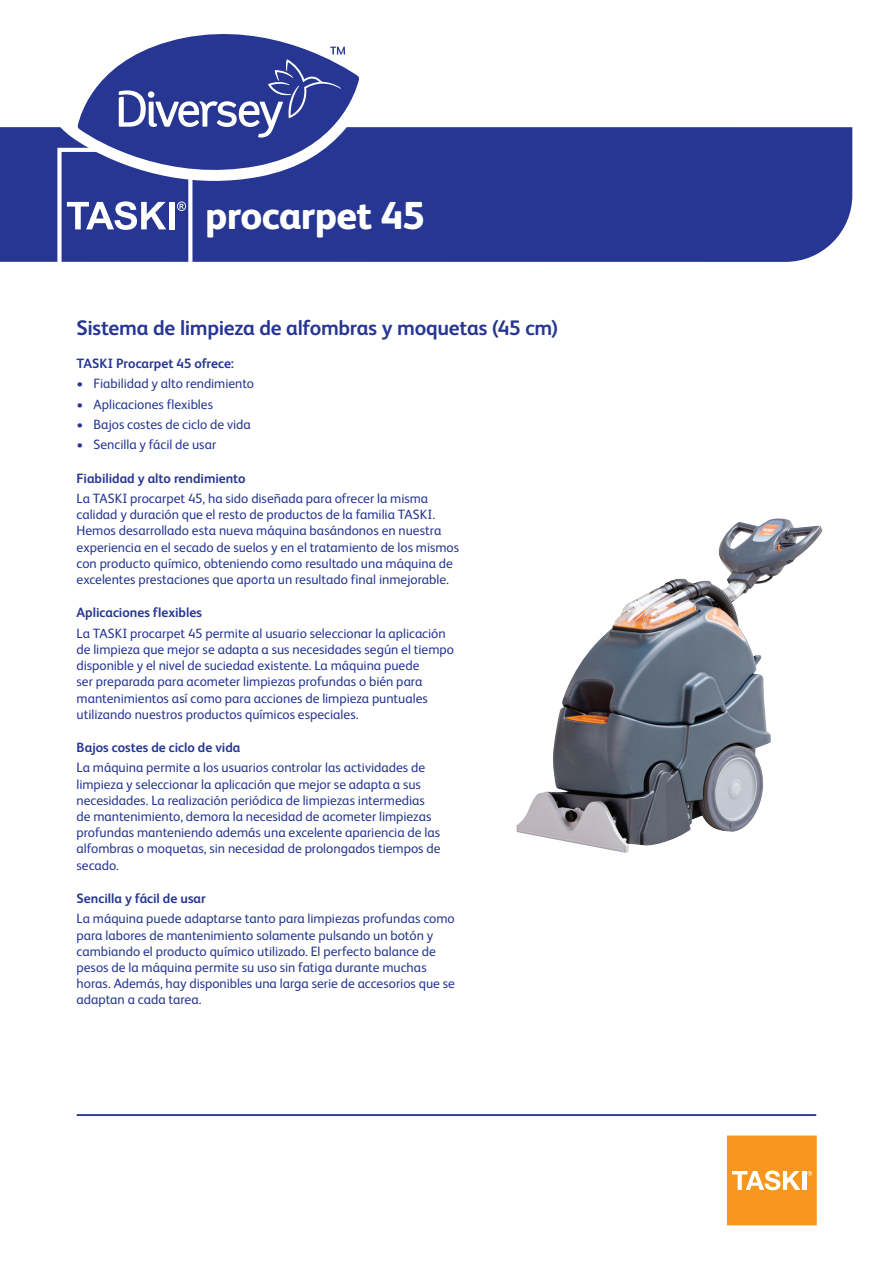
<style>
.page{position:relative;width:893px;height:1263px;background:#fff}
.page>*{position:absolute;margin:0;border:0;box-sizing:border-box;transform-origin:0 0}
.t1{font:800 39px "FS Albert Pro";letter-spacing:-.015em;color:#fff}
.Product_Description{font:700 21px "FS Albert Pro";letter-spacing:-.015em;color:#263692}
.Maintext{font:13.5px/16.2px "FS Albert Pro";color:#263692}
.Subheads{font:700 13.5px "FS Albert Pro";letter-spacing:-.005em;color:#263692}
</style>
<div class="page">
<svg style="left:727px;top:1135px;width:90px;height:90px;background:#f7a032"></svg>
<div style="left:0;top:127px;width:852px;height:135px;background:#263692"></div>
<svg style="left:57px;top:148px;width:135px;height:114px;background:#4e5ba6"></svg>
<div style="left:169px;top:202px;width:6px;height:27px;background:#fff"></div>
<svg style="left:58px;top:78px;width:316px;height:103px"></svg>
<svg style="left:78px;top:34px;width:281px;height:148px;fill:#263692"></svg>
<hr style="left:77px;top:1114px;width:739px;height:2px;background:#263692">
<svg style="left:119px;top:47px;width:226px;height:91px;background:#4a58a4"></svg>
<img style="left:516px;top:518px;width:307px;height:335px">
<p class="t1" style="left:205px;top:185px;width:221px">procarpet 45</p>
<p class="Product_Description" style="left:77px;top:313px;width:483px">Sistema de limpieza de alfombras y moquetas (45 cm)</p>
<p class="Subheads" style="left:77px;top:353px;width:159px">TASKI Procarpet 45 ofrece:</p>
<p class="Maintext" style="left:77px;top:374px;width:179px">• Fiabilidad y alto rendimiento</p>
<p class="Maintext" style="left:77px;top:395px;width:138px">• Aplicaciones flexibles</p>
<p class="Maintext" style="left:77px;top:415px;width:176px">• Bajos costes de ciclo de vida</p>
<p class="Maintext" style="left:77px;top:436px;width:141px">• Sencilla y fácil de usar</p>
<p class="Subheads" style="left:77px;top:468px;width:171px">Fiabilidad y alto rendimiento</p>
<p class="Maintext" style="left:77px;top:489px;width:384px">La TASKI procarpet 45, ha sido diseñada para ofrecer la misma calidad y duración que el resto de productos de la familia TASKI.<br>Hemos desarrollado esta nueva máquina basándonos en nuestra experiencia en el secado de suelos y en el tratamiento de los mismos con producto químico, obteniendo como resultado una máquina de excelentes prestaciones que aporta un resultado final inmejorable.</p>
<p class="Subheads" style="left:77px;top:603px;width:127px">Aplicaciones flexibles</p>
<p class="Maintext" style="left:77px;top:624px;width:379px">La TASKI procarpet 45 permite al usuario seleccionar la aplicación de limpieza que mejor se adapta a sus necesidades según el tiempo disponible y el nivel de suciedad existente. La máquina puede<br>ser preparada para acometer limpiezas profundas o bién para mantenimientos así como para acciones de limpieza puntuales utilizando nuestros productos químicos especiales.</p>
<p class="Subheads" style="left:77px;top:738px;width:165px">Bajos costes de ciclo de vida</p>
<p class="Maintext" style="left:77px;top:759px;width:366px">La máquina permite a los usuarios controlar las actividades de limpieza y seleccionar la aplicación que mejor se adapta a sus necesidades. La realización periódica de limpiezas intermedias de mantenimiento, demora la necesidad de acometer limpiezas profundas manteniendo además una excelente apariencia de las alfombras o moquetas, sin necesidad de prolongados tiempos de secado.</p>
<p class="Subheads" style="left:77px;top:889px;width:131px">Sencilla y fácil de usar</p>
<p class="Maintext" style="left:77px;top:909px;width:380px">La máquina puede adaptarse tanto para limpiezas profundas como para labores de mantenimiento solamente pulsando un botón y cambiando el producto químico utilizado. El perfecto balance de pesos de la máquina permite su uso sin fatiga durante muchas horas. Además, hay disponibles una larga serie de accesorios que se adaptan a cada tarea.</p>
</div>
